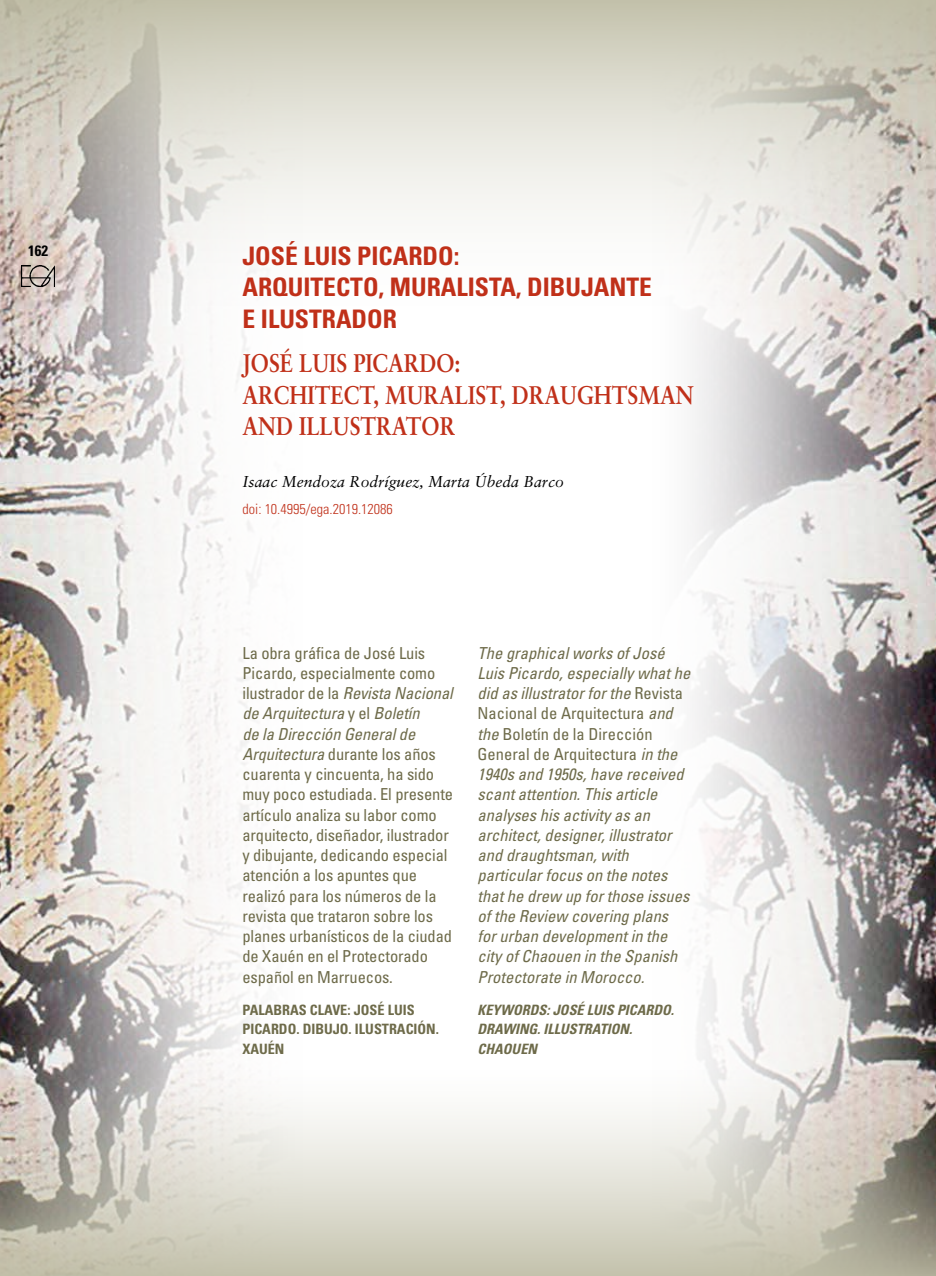
<style>
.page{position:relative;width:936px;height:1276px;background:#fff}
.page>*{position:absolute;margin:0;border:0;box-sizing:border-box;transform-origin:0 0}
.t1{font:700 25.5px/31.5px "Sabon";color:#c03019;scale:.85 1}
.t2{font:700 condensed 25.5px/31.5px "Univers";color:#c03019}
.t3{font:condensed 16.5px/20.2px "Univers";letter-spacing:-.01em;color:#6e6b4a}
.t4{font:italic condensed 16.5px/20.2px "Univers";color:#6e6b4a}
.t5{font:italic 15.75px "Sabon";color:#000}
.t6{font:700 condensed 15px "Univers";color:#000}
.t7{font:700 condensed 14.25px/19.5px "Univers";color:#6e6b4a}
.t8{font:italic 700 condensed 14.25px/19.5px "Univers";color:#6e6b4a}
.t9{font:300 condensed 14.25px "Univers";color:#c03019}
.s1{font-style:italic}
.s2{font-style:normal}
</style>
<div class="page">
<img style="left:0;top:318px;width:253px;height:748px">
<img style="left:692px;top:318px;width:243px;height:748px">
<svg style="left:0;top:0;width:935px;height:318px;background:#d9d7cd"></svg>
<svg style="left:0;top:1066px;width:935px;height:210px"></svg>
<div style="left:233px;top:232px;width:469px;height:294px;background:#fff"></div>
<div style="left:233px;top:637px;width:230px;height:426px;background:#fff"></div>
<div style="left:469px;top:636px;width:230px;height:427px;background:#fff"></div>
<img style="left:22px;top:265px;width:33px;height:21px">
<p class="t6" style="left:28px;top:242px;width:21px">162</p>
<h1 class="t2" style="left:242px;top:240px;width:411px">JOSÉ LUIS PICARDO:<br>ARQUITECTO, MURALISTA, DIBUJANTE<br>E ILUSTRADOR</h1>
<h1 class="t1" style="left:242px;top:347px;width:532px">JOSÉ LUIS PICARDO:<br>ARCHITECT, MURALIST, DRAUGHTSMAN<br>AND ILLUSTRATOR</h1>
<p class="t5" style="left:242px;top:472px;width:323px">Isaac Mendoza Rodríguez, Marta Úbeda Barco</p>
<p class="t9" style="left:242px;top:500px;width:152px">doi: 10.4995/ega.2019.12086</p>
<p class="t3" style="left:242px;top:642px;width:212px">La obra gráfica de José Luis<br>Picardo, especialmente como ilustrador de la <span class="s1">Revista Nacional de Arquitectura</span> y el <span class="s1">Boletín<br>de la Dirección General de<br>Arquitectura</span> durante los años cuarenta y cincuenta, ha sido muy poco estudiada. El presente artículo analiza su labor como arquitecto, diseñador, ilustrador y dibujante, dedicando especial atención a los apuntes que realizó para los números de la revista que trataron sobre los planes urbanísticos de la ciudad de Xauén en el Protectorado español en Marruecos.</p>
<p class="t7" style="left:242px;top:1000px;width:198px">PALABRAS CLAVE: JOSÉ LUIS<br>PICARDO. DIBUJO. ILUSTRACIÓN.<br>XAUÉN</p>
<p class="t4" style="left:477px;top:642px;width:214px">The graphical works of José<br>Luis Picardo, especially what he did as illustrator for the <span class="s2">Revista<br>Nacional de Arquitectura</span> and the <span class="s2">Boletín de la Dirección<br>General de Arquitectura</span> in the<br>1940s and 1950s, have received scant attention. This article analyses his activity as an architect, designer, illustrator and draughtsman, with particular focus on the notes that he drew up for those issues of the Review covering plans for urban development in the city of Chaouen in the Spanish<br>Protectorate in Morocco.</p>
<p class="t8" style="left:477px;top:1000px;width:198px">KEYWORDS: JOSÉ LUIS PICARDO.<br>DRAWING. ILL USTRATION.<br>CHAOUEN</p>
</div>
